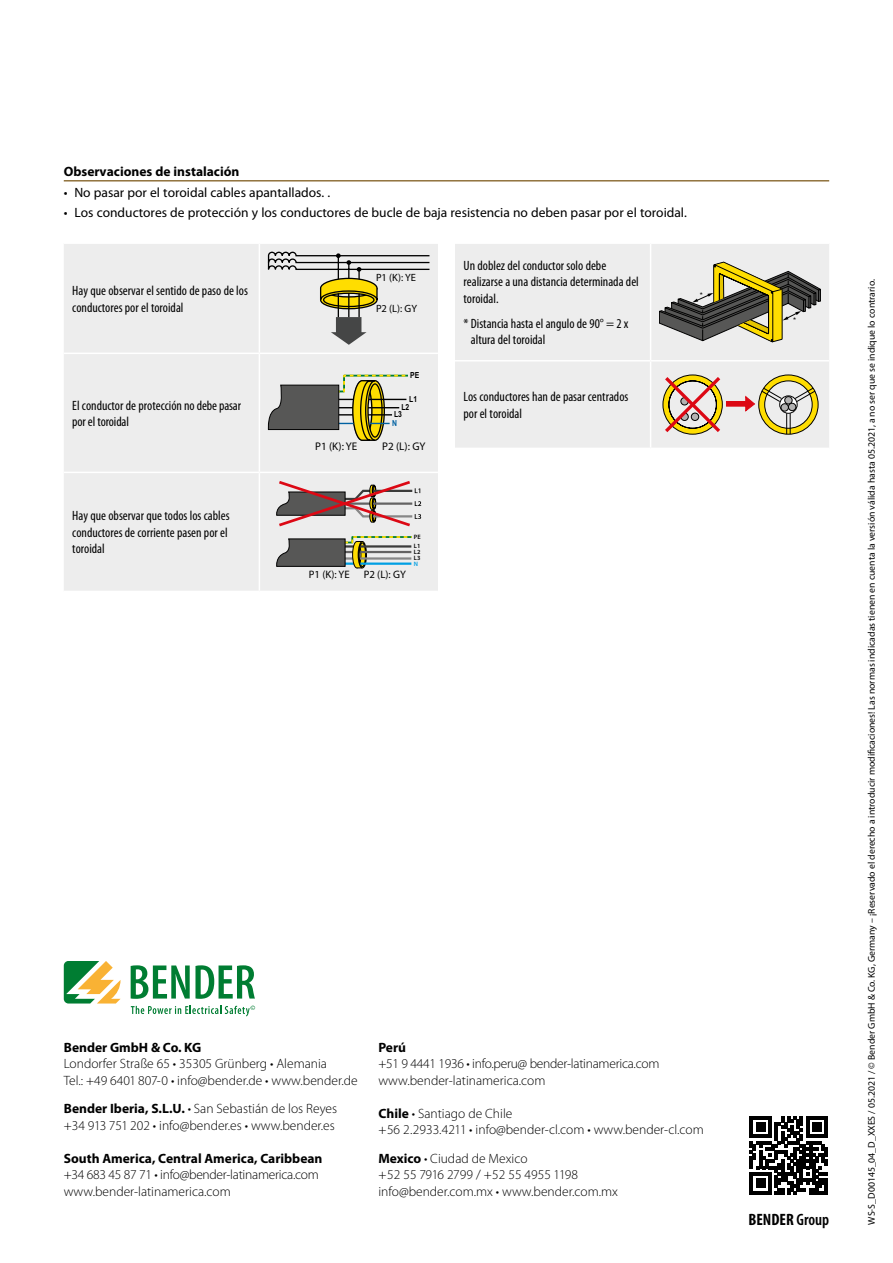
<style>
.page{position:relative;width:893px;height:1263px;background:#fff}
.page>*{position:absolute;margin:0;border:0;box-sizing:border-box;transform-origin:0 0}
.t1{font:700 condensed 16.5px "Myriad Pro";color:#000}
.t2{font:condensed 13.5px/16.5px "Myriad Pro";color:#000}
.t3{font:300 13.5px/16.5px "Myriad Pro";color:#000}
.t4{font:300 13.5px/16.5px "Myriad Pro";letter-spacing:-.02em;color:#000}
.t5{font:13.5px "Myriad Pro";color:#000}
.t6{font:700 13.5px "Myriad Pro";color:#000}
.t7{font:11.1px "Myriad Pro";color:#000}
.t8{font:10.8px "Myriad Pro";color:#000}
.t9{font:10.5px "Myriad Pro";color:#000}
.t10{font:9.75px "Myriad Pro";color:#000}
.t11{font:700 8.4px/8.6px "Arial Narrow";color:#000}
.t12{font:700 8.4px "Arial Narrow";color:#0061a1}
.t13{font:7.8px "Arial";color:#000}
.t14{font:600 6.3px/6.1px "Myriad Pro";color:#000}
.t15{font:600 6.3px "Myriad Pro";color:#009fe3}
.s1{font-weight:700}
.s2{font-weight:600}
</style>
<div class="page">
<hr style="left:64px;top:180px;width:765px;height:1px;background:#754f0c">
<svg style="left:750px;top:1116px;width:78px;height:78px"></svg>
<svg style="left:131px;top:1006px;width:124px;height:10px"></svg>
<svg style="left:131px;top:965px;width:124px;height:34px"></svg>
<svg style="left:64px;top:961px;width:57px;height:42px"></svg>
<div style="left:64px;top:244px;width:374px;height:347px;background:#ededed"></div>
<hr style="left:259px;top:244px;width:1px;height:109px;background:#fff">
<hr style="left:259px;top:354px;width:1px;height:118px;background:#fff">
<hr style="left:259px;top:473px;width:1px;height:118px;background:#fff">
<hr style="left:64px;top:353px;width:195px;height:1px;background:#fff">
<hr style="left:259px;top:353px;width:179px;height:1px;background:#fff">
<hr style="left:64px;top:472px;width:195px;height:1px;background:#fff">
<hr style="left:259px;top:472px;width:179px;height:1px;background:#fff">
<svg style="left:268px;top:252px;width:161px;height:93px;background:#d2d0c1"></svg>
<svg style="left:268px;top:374px;width:142px;height:68px;background:#aaa78c"></svg>
<svg style="left:276px;top:535px;width:137px;height:34px;background:#999a8d"></svg>
<hr style="left:360px;top:545px;width:51px;height:3px;background:#3c3c3b">
<hr style="left:360px;top:551px;width:51px;height:2px;background:#646363">
<hr style="left:360px;top:557px;width:51px;height:3px;background:#878787">
<hr style="left:360px;top:562px;width:51px;height:3px;background:#009fe3">
<svg style="left:276px;top:481px;width:145px;height:47px;background:#bea7a7"></svg>
<div style="left:455px;top:244px;width:374px;height:204px;background:#ededed"></div>
<hr style="left:650px;top:244px;width:1px;height:116px;background:#fff">
<hr style="left:650px;top:361px;width:1px;height:87px;background:#fff">
<hr style="left:455px;top:360px;width:196px;height:1px;background:#fff">
<hr style="left:651px;top:360px;width:178px;height:1px;background:#fff">
<svg style="left:659px;top:261px;width:162px;height:82px;background:#a5a188"></svg>
<svg style="left:661px;top:373px;width:158px;height:63px;background:#d5c2a1"></svg>
<p class="t6" style="left:64px;top:164px;width:177px">Observaciones de instalación</p>
<p class="t5" style="left:64px;top:185px;width:268px">• No pasar por el toroidal cables apantallados. .</p>
<p class="t5" style="left:64px;top:206px;width:625px">• Los conductores de protección y los conductores de bucle de baja resistencia no deben pasar por el toroidal.</p>
<p class="t2" style="left:72px;top:283px;width:177px">Hay que observar el sentido de paso de los conductores por el toroidal</p>
<p class="t2" style="left:72px;top:397px;width:170px">El conductor de protección no debe pasar por el toroidal</p>
<p class="t9" style="left:376px;top:271px;width:41px">P1 (K): YE</p>
<p class="t9" style="left:376px;top:302px;width:43px">P2 (L): GY</p>
<p class="t11" style="left:410px;top:370px;width:11px">PE</p>
<p class="t11" style="left:401px;top:394px;width:17px;text-indent:8px">L1<br>L2</p>
<p class="t11" style="left:394px;top:410px;width:9px">L3</p>
<p class="t12" style="left:392px;top:417px;width:6px">N</p>
<p class="t7" style="left:315px;top:439px;width:44px">P1 (K): YE</p>
<p class="t7" style="left:382px;top:439px;width:45px">P2 (L): GY</p>
<p class="t2" style="left:463px;top:257px;width:177px">Un doblez del conductor solo debe realizarse a una distancia determinada del toroidal.</p>
<p class="t2" style="left:471px;top:315px;width:159px;text-indent:-7px">* Distancia hasta el angulo de 90° = 2 x altura del toroidal</p>
<p class="t2" style="left:463px;top:389px;width:166px">Los conductores han de pasar centrados por el toroidal</p>
<p class="t13" style="left:700px;top:290px;width:5px">*</p>
<p class="t2" style="left:72px;top:508px;width:159px">Hay que observar que todos los cables conductores de corriente pasen por el toroidal</p>
<p class="t8" style="left:309px;top:568px;width:42px">P1 (K): YE</p>
<p class="t8" style="left:364px;top:568px;width:44px">P2 (L): GY</p>
<p class="t14" style="left:414px;top:534px;width:8px">PE</p>
<p class="t14" style="left:414px;top:549px;width:8px">L2<br>L3</p>
<p class="t15" style="left:414px;top:560px;width:6px">N</p>
<p class="t14" style="left:414px;top:543px;width:8px">L1</p>
<p class="t6" style="left:64px;top:1040px;width:139px">Bender GmbH &amp; Co. KG</p>
<p class="t3" style="left:64px;top:1056px;width:295px">Londorfer Straße 65 • 35305 Grünberg • Alemania<br>Tel.: +49 6401 807-0 • info@bender.de • www.bender.de</p>
<p class="t3" style="left:64px;top:1101px;width:275px"><span class="s1">Bender Iberia, S.L.U.</span> • San Sebastián de los Reyes +34 913 751 202 • info@bender.es • www.bender.es</p>
<p class="t6" style="left:64px;top:1151px;width:260px">South America, Central America, Caribbean</p>
<p class="t4" style="left:64px;top:1167px;width:257px">+34 683 45 87 71 • info@bender-latinamerica.com www.bender-latinamerica.com</p>
<p class="t6" style="left:378px;top:1040px;width:29px">Perú</p>
<p class="t4" style="left:378px;top:1056px;width:282px">+51 9 4441 1936 • info.peru@ bender-latinamerica.com www.bender-latinamerica.com</p>
<p class="t3" style="left:378px;top:1105px;width:327px"><span class="s1">Chile</span> • Santiago de Chile<br>+56 2.2933.4211 • info@bender-cl.com • www.bender-cl.com</p>
<p class="t3" style="left:378px;top:1150px;width:241px"><span class="s1">Mexico</span> • Ciudad de Mexico<br>+52 55 7916 2799 / +52 55 4955 1198 info@bender.com.mx • www.bender.com.mx</p>
<p class="t13" style="left:793px;top:315px;width:5px">*</p>
<p class="t1" style="left:748px;top:1210px;width:82px">BENDER <span class="s2">Group</span></p>
<p class="t10" style="left:866px;top:1225px;width:947px;rotate:-90deg">WS-S_D00145_04_D_XXES / 05.2021 / © Bender GmbH &amp; Co. KG, Germany – ¡Reservado el derecho a introducir modificaciones! Las normas indicadas tienen en cuenta la versión válida hasta 05.2021, a no ser que se indique lo contrario.</p>
</div>
